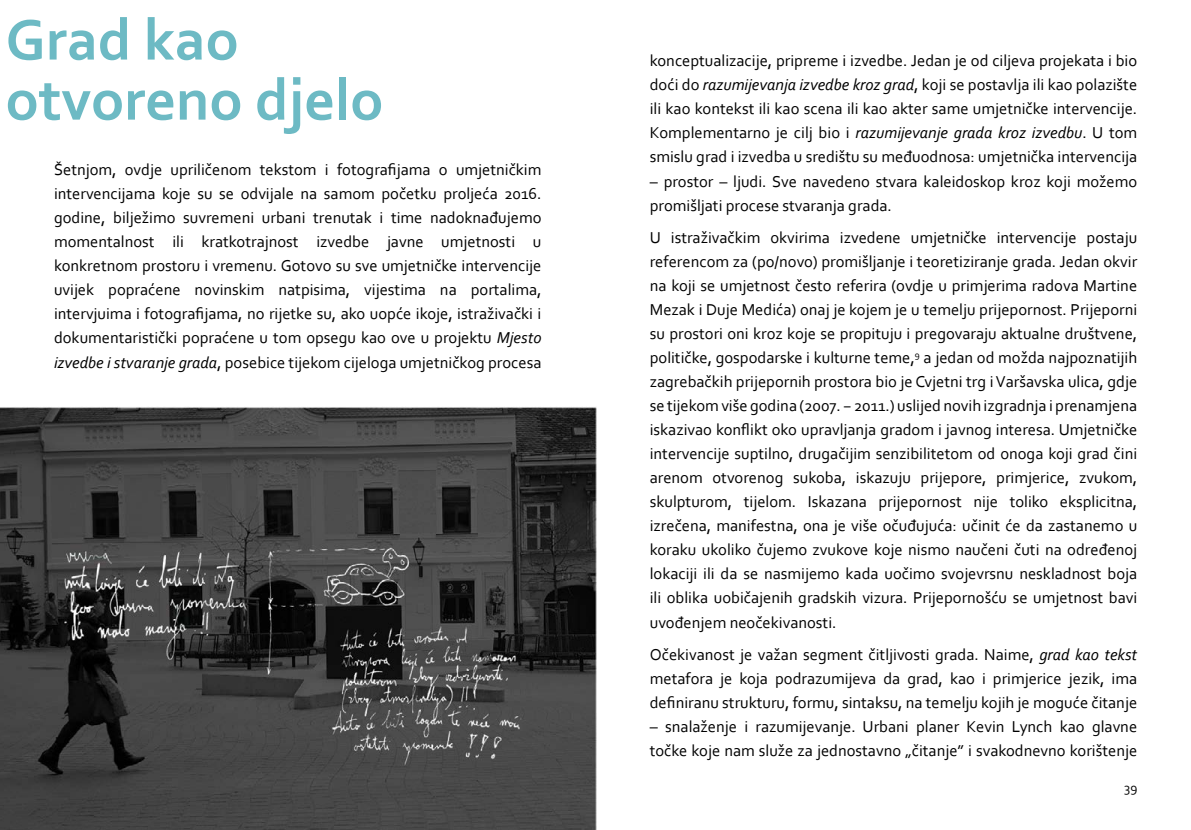
<style>
.page{position:relative;width:1191px;height:830px;background:#fff}
.page>*{position:absolute;margin:0;border:0;box-sizing:border-box;transform-origin:0 0}
.t1{font:700 60px/60px "Corbel";color:#6dbac4}
.t2{font:16.5px/24px "Corbel";color:#000;text-align:justify}
.t3{font:13.5px "Corbel";color:#000}
.s1{font-style:italic}
</style>
<div class="page">
<img style="left:0;top:407px;width:596px;height:422px">
<h1 class="t1" style="left:6px;top:8px;width:379px">Grad kao otvoreno djelo</h1>
<p class="t2" style="left:54px;top:157px;width:489px">Šetnjom, ovdje upriličenom tekstom i fotografijama o umjetničkim intervencijama koje su se odvijale na samom početku proljeća 2016. godine, bilježimo suvremeni urbani trenutak i time nadoknađujemo momentalnost ili kratkotrajnost izvedbe javne umjetnosti u konkretnom prostoru i vremenu. Gotovo su sve umjetničke intervencije uvijek popraćene novinskim natpisima, vijestima na portalima, intervjuima i fotografijama, no rijetke su, ako uopće ikoje, istraživački i dokumentaristički popraćene u tom opsegu kao ove u projektu <span class="s1">Mjesto izvedbe i stvaranje grada</span>, posebice tijekom cijeloga umjetničkog procesa</p>
<p class="t2" style="left:650px;top:48px;width:489px">konceptualizacije, pripreme i izvedbe. Jedan je od ciljeva projekata i bio doći do <span class="s1">razumijevanja izvedbe kroz grad</span>, koji se postavlja ili kao polazište ili kao kontekst ili kao scena ili kao akter same umjetničke intervencije.<br>Komplementarno je cilj bio i <span class="s1">razumijevanje grada kroz izvedbu</span>. U tom smislu grad i izvedba u središtu su međuodnosa: umjetnička intervencija</p>
<p class="t2" style="left:650px;top:168px;width:489px">– prostor – ljudi. Sve navedeno stvara kaleidoskop kroz koji možemo promišljati procese stvaranja grada.</p>
<p class="t2" style="left:650px;top:225px;width:490px">U istraživačkim okvirima izvedene umjetničke intervencije postaju referencom za (po/novo) promišljanje i teoretiziranje grada. Jedan okvir na koji se umjetnost često referira (ovdje u primjerima radova M artine Mezak i Duje Medića) onaj je kojem je u temelju prijepornost. Prijeporni su prostori oni kroz koje se propituju i pregovaraju aktualne društvene, političke, gospodarske i kulturne teme,<sup>9</sup> a jedan od možda najpoznatijih zagrebačkih prijepornih prostora bio je Cvjetni trg i Varšavska ulica, gdje se tijekom više godina (2007. − 2011.) uslijed novih izgradnja i prenamjena iskazivao konflikt oko upravljanja gradom i javnog interesa. U mjetničke intervencije suptilno, drugačijim senzibilitetom od onoga koji grad čini arenom otvorenog sukoba, iskazuju prijepore, primjerice, zvukom, skulpturom, tijelom. Iskazana prijepornost nije toliko eksplicitna, izrečena, manifestna, ona je više očuđujuća: učinit će da zastanemo u koraku ukoliko čujemo zvukove koje nismo naučeni čuti na određenoj lokaciji ili da se nasmijemo kada uočimo svojevrsnu neskladnost boja ili oblika uobičajenih gradskih vizura. Prijepornošću se umjetnost bavi uvođenjem neočekivanosti.</p>
<p class="t2" style="left:650px;top:641px;width:489px">Očekivanost je važan segment čitljivosti grada. N aime, <span class="s1">grad kao tekst </span>metafora je koja podrazumijeva da grad, kao i primjerice jezik, ima definiranu strukturu, formu, sintaksu, na temelju kojih je moguće čitanje</p>
<p class="t2" style="left:650px;top:714px;width:489px">– snalaženje i razumijevanje. U rbani planer Kevin Lynch kao glavne točke koje nam služe za jednostavno „čitanje” i svakodnevno korištenje</p>
<p class="t3" style="left:1124px;top:779px;width:15px">39</p>
</div>
